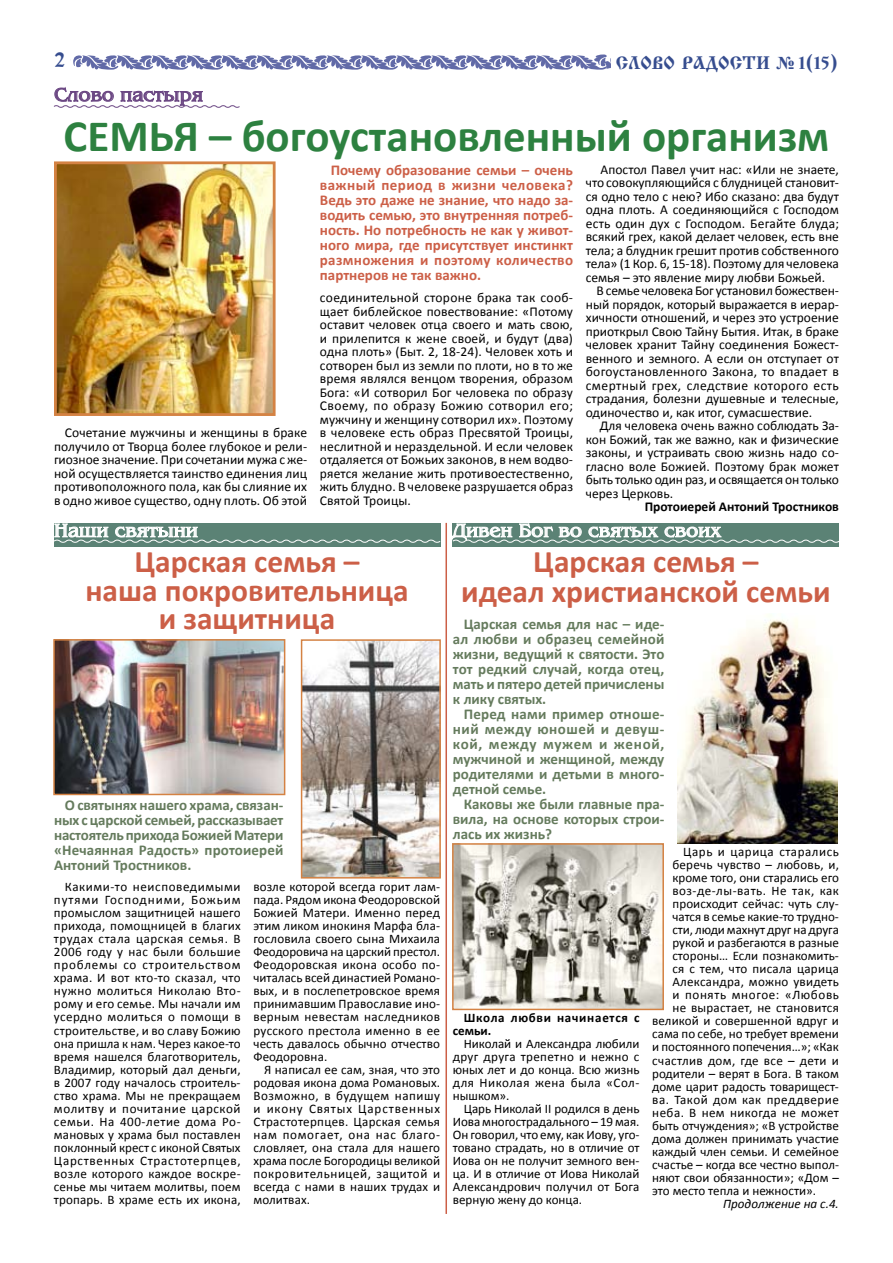
<style>
.page{position:relative;width:893px;height:1263px;background:#fff}
.page>*{position:absolute;margin:0;border:0;box-sizing:border-box;transform-origin:0 0}
.t1{font:700 45px "Calibri";color:#2d8140}
.t2{font:700 31.5px/28.5px "Calibri";color:#cc5f47;text-align:center}
.t3{font:21px "Izhitsa Cyrillic";color:#364d8f}
.t4{font:19.5px "Benguiat";color:#fff}
.t5{font:19.5px "Benguiat";color:#6b4783}
.t6{font:18px "Izhitsa Cyrillic";color:#364d8f}
.t7{font:700 15px/15px "Calibri";color:#657b5d;text-align:justify}
.t8{font:700 15px/15px "Calibri";letter-spacing:.01em;color:#cc5f47;text-align:justify}
.t9{font:13.5px/13.5px "Calibri";color:#000;text-align:justify}
.t10{font:700 13.5px "Calibri";color:#000}
.t11{font:13.05px/13px "Calibri";color:#000;text-align:justify}
.t12{font:13.05px "Calibri";letter-spacing:.02em;color:#000}
.t13{font:13.05px "Calibri";letter-spacing:.035em;color:#000}
.t14{font:13.05px "Calibri";letter-spacing:.04em;color:#000}
.t15{font:700 13.05px/13px "Calibri";letter-spacing:.055em;color:#000}
.t16{font:13.05px "Calibri";letter-spacing:.03em;color:#000}
.t17{font:13.05px "Calibri";letter-spacing:.045em;color:#000}
.t18{font:italic 13.05px "Calibri";color:#000}
.s1{font-family:"Times New Roman";font-weight:700}
</style>
<div class="page">
<svg style="left:53px;top:87px;width:187px;height:21px"></svg>
<div style="left:54px;top:523px;width:386px;height:23px;background:#5b8275"></div>
<svg style="left:54px;top:523px;width:387px;height:21px"></svg>
<img style="left:58px;top:165px;width:214px;height:247px">
<div style="left:54px;top:161px;width:222px;height:255px;border:3px solid #d48243"></div>
<img style="left:56px;top:642px;width:226px;height:150px">
<div style="left:53px;top:639px;width:232px;height:156px;border:2px solid #d48243"></div>
<img style="left:304px;top:642px;width:134px;height:233px">
<div style="left:301px;top:639px;width:140px;height:239px;border:2px solid #d48243"></div>
<div style="left:453px;top:523px;width:386px;height:23px;background:#5b8275"></div>
<svg style="left:452px;top:523px;width:387px;height:21px"></svg>
<img style="left:455px;top:846px;width:206px;height:161px">
<div style="left:452px;top:843px;width:212px;height:167px;border:2px solid #d48243"></div>
<img style="left:678px;top:615px;width:160px;height:228px">
<hr style="left:445px;top:523px;width:2px;height:691px;background:#cc5f47">
<svg style="left:73px;top:54px;width:538px;height:16px"></svg>
<h3 class="t3" style="left:54px;top:48px;width:13px">2</h3>
<h3 class="t6" style="left:616px;top:52px;width:224px">слово радости <span class="s1">№</span> 1(15)</h3>
<h3 class="t5" style="left:54px;top:85px;width:150px">Слово пастыря</h3>
<h1 class="t1" style="left:64px;top:108px;width:767px">СЕМЬЯ – богоустановленный организм</h1>
<p class="t8" style="left:320px;top:161px;width:255px;text-indent:11px">Почему образование семьи – очень важный период в жизни человека?<br>Ведь это даже не знание, что надо за&shy;водить семью, это внутренняя потреб&shy;ность. Но потребность не как у живот&shy;ного мира, где присутствует инстинкт размножения и поэтому количество партнеров не так важно.</p>
<p class="t9" style="left:586px;top:162px;width:255px;text-indent:15px">Апостол Павел учит нас: «Или не знаете, что совокупляющийся с блудницей становит&shy;ся одно тело с нею? Ибо сказано: два будут одна плоть. А соединяющийся с Господом есть один дух с Господом. Бегайте блуда; всякий грех, какой делает человек, есть вне тела; а блудник грешит против собственного тела» (1 Кор. 6, 15-18). Поэтому для человека семья – это явление миру любви Божьей.</p>
<p class="t9" style="left:586px;top:283px;width:255px;text-indent:11px">В семье человека Бог установил божествен&shy;ный порядок, который выражается в иерар&shy;хичности отношений, и через это устроение приоткрыл Свою Тайну Бытия. Итак, в браке человек хранит Тайну соединения Божест&shy;венного и земного. А если он отступает от богоустановленного Закона, то впадает в смертный грех, следствие которого есть страдания, болезни душевные и телесные, одиночество и, как итог, сумасшествие.</p>
<p class="t9" style="left:586px;top:418px;width:255px;text-indent:14px">Для человека очень важно соблюдать За&shy;кон Божий, так же важно, как и физические законы, и устраивать свою жизнь надо со&shy;гласно воле Божией. Поэтому брак может быть только один раз, и освящается он только через Церковь.</p>
<p class="t10" style="left:645px;top:498px;width:196px">Протоиерей Антоний Тростников</p>
<p class="t9" style="left:320px;top:290px;width:255px">соединительной стороне брака так сооб&shy;щает библейское повествование: «Потому оставит человек отца своего и мать свою, и прилепится к жене своей, и будут (два) одна плоть» (Быт. 2, 18-24). Человек хоть и сотворен был из земли по плоти, но в то же время являлся венцом творения, образом Бога: «И сотворил Бог человека по образу Своему, по образу Божию сотворил его; мужчину и женщину сотворил их». Поэтому в человеке есть образ Пресвятой Троицы, неслитной и нераздельной. И если человек отдаляется от Божьих законов, в нем водво&shy;ряется желание жить противоестественно, жить блудно. В человеке разрушается образ Святой Троицы.</p>
<p class="t9" style="left:54px;top:425px;width:255px;text-indent:11px">Сочетание мужчины и женщины в браке получило от Творца более глубокое и рели&shy;гиозное значение. При сочетании мужа с же&shy;ной осуществляется таинство единения лиц противоположного пола, как бы слияние их в одно живое существо, одну плоть. Об этой</p>
<h3 class="t4" style="left:54px;top:520px;width:145px">Наши святыни</h3>
<h2 class="t2" style="left:85px;top:546px;width:325px">Царская семья –<br>наша покровительница и защитница</h2>
<p class="t7" style="left:54px;top:796px;width:231px;text-indent:11px">О святынях нашего храма, связан&shy;ных с царской семьей, рассказывает настоятель прихода Божией Матери «Нечаянная Радость» протоиерей Антоний Тростников.</p>
<p class="t11" style="left:54px;top:879px;width:188px;text-indent:11px">Какими-то неисповедимыми путями Господними, Божьим промыслом защитницей нашего прихода, помощницей в благих трудах стала царская семья. В 2006 году у нас были большие проблемы со строительством храма. И вот кто-то сказал, что нужно молиться Николаю Вто&shy;рому и его семье. Мы начали им усердно молиться о помощи в строительстве, и во славу Божию она пришла к нам. Через какое-то время нашелся благотворитель, Владимир, который дал деньги, в 2007 году началось строитель&shy;ство храма. Мы не прекращаем молитву и почитание царской семьи. На 400-летие дома Ро&shy;мановых у храма был поставлен поклонный крест с иконой Святых Царственных Страстотерпцев, возле которого каждое воскре&shy;сенье мы читаем молитвы, поем тропарь. В храме есть их икона,</p>
<p class="t11" style="left:253px;top:879px;width:188px">возле которой всегда горит лам&shy;пада. Рядом икона Феодоровской Божией Матери. Именно перед этим ликом инокиня Марфа бла&shy;гословила своего сына Михаила Феодоровича на царский престол.<br>Феодоровская икона особо по&shy;читалась всей династией Романо&shy;вых, и в послепетровское время принимавшим Православие ино&shy;верным невестам наследников русского престола именно в ее честь давалось обычно отчество Феодоровна.</p>
<p class="t11" style="left:253px;top:1062px;width:188px;text-indent:11px">Я написал ее сам, зная, что это родовая икона дома Романовых.<br>Возможно, в будущем напишу и икону Святых Царственных Страстотерпцев. Царская семья нам помогает, она нас благо&shy;словляет, она стала для нашего храма после Богородицы великой покровительницей, защитой и всегда с нами в наших трудах и молитвах.</p>
<h3 class="t4" style="left:453px;top:520px;width:270px">Дивен Бог во святых своих</h3>
<h2 class="t2" style="left:461px;top:545px;width:371px;line-height:30px">Царская семья –<br>идеал христианской семьи</h2>
<p class="t7" style="left:453px;top:616px;width:213px;text-indent:11px">Царская семья для нас – иде&shy;ал любви и образец семейной жизни, ведущий к святости. Это тот редкий случай, когда отец, мать и пятеро детей причислены к лику святых.</p>
<p class="t7" style="left:453px;top:706px;width:213px;text-indent:11px">Перед нами пример отноше&shy;ний между юношей и девуш&shy;кой, между мужем и женой, мужчиной и женщиной, между родителями и детьми в много&shy;детной семье.</p>
<p class="t7" style="left:453px;top:796px;width:213px;text-indent:11px">Каковы же были главные пра&shy;вила, на основе которых строи&shy;лась их жизнь?</p>
<p class="t15" style="left:453px;top:1010px;width:188px;text-indent:11px">Школа любви начинается с семьи.</p>
<p class="t11" style="left:453px;top:1036px;width:188px;text-indent:11px">Николай и Александра любили друг друга трепетно и нежно с юных лет и до конца. Всю жизнь для Николая жена была «Сол&shy;нышком».</p>
<p class="t11" style="left:453px;top:1101px;width:188px;text-indent:11px">Царь Николай II родился в день Иова многострадального – 19 мая.<br>Он говорил, что ему, как Иову, уго&shy;товано страдать, но в отличие от Иова он не получит земного вен&shy;ца. И в отличие от Иова Николай Александрович получил от Бога верную жену до конца.</p>
<p class="t14" style="left:683px;top:843px;width:157px">Царь и царица старались</p>
<p class="t11" style="left:672px;top:857px;width:168px">беречь чувство – любовь, и,</p>
<p class="t11" style="left:672px;top:870px;width:168px">кроме того, они старались его</p>
<p class="t14" style="left:672px;top:882px;width:168px">воз-де-лы-вать. Не так, как</p>
<p class="t11" style="left:672px;top:896px;width:168px">происходит сейчас: чуть слу-</p>
<p class="t11" style="left:672px;top:909px;width:168px">чатся в семье какие-то трудно-</p>
<p class="t11" style="left:672px;top:922px;width:168px">сти, люди махнут друг на друга</p>
<p class="t11" style="left:672px;top:935px;width:168px">рукой и разбегаются в разные</p>
<p class="t11" style="left:672px;top:948px;width:168px">стороны… Если познакомить-</p>
<p class="t12" style="left:672px;top:961px;width:168px">ся с тем, что писала царица</p>
<p class="t12" style="left:672px;top:974px;width:168px">Александра, можно увидеть</p>
<p class="t17" style="left:672px;top:987px;width:168px">и понять многое: «Любовь</p>
<p class="t12" style="left:672px;top:1000px;width:168px">не вырастает, не становится</p>
<p class="t11" style="left:652px;top:1014px;width:188px">великой и совершенной вдруг и</p>
<p class="t11" style="left:652px;top:1027px;width:188px">сама по себе, но требует времени</p>
<p class="t11" style="left:652px;top:1040px;width:188px">и постоянного попечения…»; «Как</p>
<p class="t16" style="left:652px;top:1052px;width:188px">счастлив дом, где все – дети и</p>
<p class="t11" style="left:652px;top:1066px;width:188px">родители – верят в Бога. В таком</p>
<p class="t11" style="left:652px;top:1079px;width:187px">доме царит радость товарищест-</p>
<p class="t13" style="left:652px;top:1091px;width:188px">ва. Такой дом как преддверие</p>
<p class="t13" style="left:652px;top:1104px;width:188px">неба. В нем никогда не может</p>
<p class="t11" style="left:652px;top:1118px;width:188px">быть отчуждения»; «В устройстве</p>
<p class="t11" style="left:652px;top:1131px;width:188px">дома должен принимать участие</p>
<p class="t11" style="left:652px;top:1144px;width:188px">каждый член семьи. И семейное</p>
<p class="t11" style="left:652px;top:1157px;width:188px">счастье – когда все честно выпол-</p>
<p class="t11" style="left:652px;top:1170px;width:188px">няют свои обязанности»; «Дом –</p>
<p class="t11" style="left:652px;top:1183px;width:165px">это место тепла и нежности».</p>
<p class="t18" style="left:723px;top:1195px;width:117px">Продолжение на с.4.</p>
</div>
